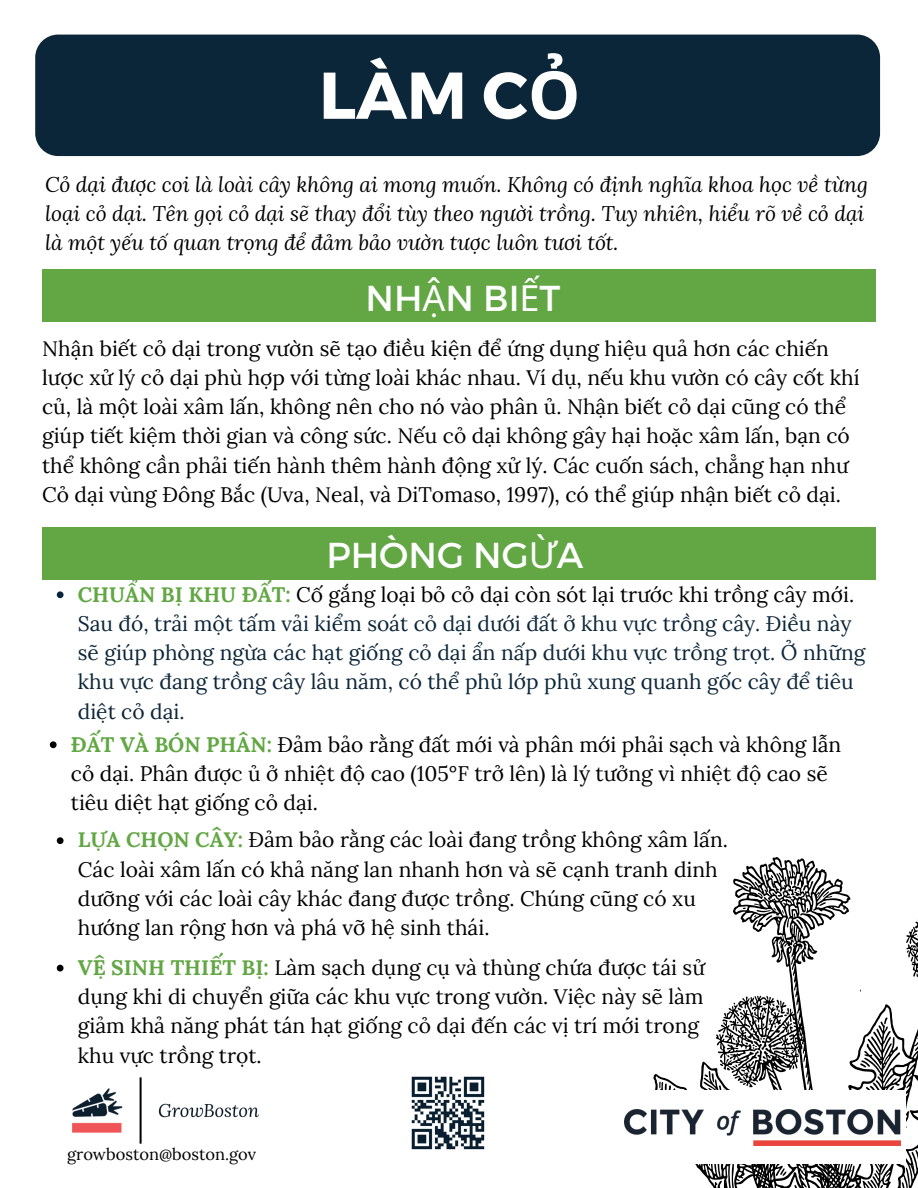
<style>
.page{position:relative;width:918px;height:1188px;background:#fff}
.page>*{position:absolute;margin:0;border:0;box-sizing:border-box;transform-origin:0 0}
.t1{font:700 66px "Montserrat";color:#fff}
.t2{font:36px "Montserrat";color:#fff}
.t3{font:21px/29.2px "Lora";color:#000}
.t4{font:21px/29.2px "Lora";color:#0c2639}
.t5{font:italic 21px/29.2px "Lora";color:#000}
.t6{font:16.5px "Lora";color:#000}
.s1{font-family:"Noto Sans"}
.s2{font-weight:700;color:#62a744}
.s3{color:#000}
</style>
<div class="page">
<div style="left:35px;top:35px;width:845px;height:121px;background:#0c2639;border-radius:23px"></div>
<svg style="left:653px;top:857px;width:265px;height:331px"></svg>
<div style="left:42px;top:270px;width:834px;height:52px;background:#62a744"></div>
<div style="left:42px;top:527px;width:834px;height:53px;background:#62a744"></div>
<div style="left:619px;top:1091px;width:287px;height:73px;background:#fff"></div>
<img style="left:624px;top:1109px;width:276px;height:36px">
<svg style="left:57px;top:591px;width:7px;height:7px"></svg>
<svg style="left:50px;top:741px;width:7px;height:7px"></svg>
<svg style="left:57px;top:837px;width:7px;height:7px"></svg>
<svg style="left:57px;top:965px;width:7px;height:6px"></svg>
<img style="left:72px;top:1077px;width:187px;height:67px">
<img style="left:411px;top:1076px;width:74px;height:74px">
<h1 class="t1" style="left:319px;top:52px;width:263px">LÀM C<span class="s1">Ỏ</span></h1>
<p class="t5" style="left:45px;top:169px;width:824px">Cỏ dại được coi là loài cây không ai mong muốn. Không có định nghĩa khoa học về từng loại cỏ dại. Tên gọi cỏ dại sẽ thay đổi tùy theo người trồng. Tuy nhiên, hiểu rõ về cỏ dại là một yếu tố quan trọng để đảm bảo vườn tược luôn tươi tốt.</p>
<h2 class="t2" style="left:366px;top:274px;width:196px">NH<span class="s1">Ậ</span>N BI<span class="s1">Ế</span>T</h2>
<p class="t3" style="left:42px;top:333px;width:819px">Nhận biết cỏ dại trong vườn sẽ tạo điều kiện để ứng dụng hiệu quả hơn các chiến lược xử lý cỏ dại phù hợp với từng loài khác nhau. Ví dụ, nếu khu vườn có cây cốt khí củ, là một loài xâm lấn, không nên cho nó vào phân ủ. Nhận biết cỏ dại cũng có thể giúp tiết kiệm thời gian và công sức. Nếu cỏ dại không gây hại hoặc xâm lấn, bạn có thể không cần phải tiến hành thêm hành động xử lý. Các cuốn sách, chẳng hạn như Cỏ dại vùng Đông Bắc (Uva, Neal, và DiTomaso, 1997), có thể giúp nhận biết cỏ dại.</p>
<h2 class="t2" style="left:327px;top:532px;width:258px">PHÒNG NG<span class="s1">Ừ</span>A</h2>
<p class="t4" style="left:78px;top:579px;width:789px"><span class="s2">CHUẨN BỊ KHU ĐẤT:</span> <span class="s3">Cố gắng loại bỏ cỏ dại còn sót lại trước khi trồng cây mới.<br></span>Sau đó, trải một tấm vải kiểm soát cỏ dại dưới đất ở khu vực trồng cây. Điều này sẽ giúp phòng ngừa các hạt giống cỏ dại ẩn nấp dưới khu vực trồng trọt. Ở những khu vực đang trồng cây lâu năm, có thể phủ lớp phủ xung quanh gốc cây để tiêu diệt cỏ dại.</p>
<p class="t3" style="left:71px;top:729px;width:772px"><span class="s2">ĐẤT VÀ BÓN PHÂN:</span> Đảm bảo rằng đất mới và phân mới phải sạch và không lẫn cỏ dại. Phân được ủ ở nhiệt độ cao (105°F trở lên) là lý tưởng vì nhiệt độ cao sẽ tiêu diệt hạt giống cỏ dại.</p>
<p class="t3" style="left:78px;top:825px;width:652px"><span class="s2">LỰA CHỌN CÂY:</span> Đảm bảo rằng các loài đang trồng không xâm lấn.<br>Các loài xâm lấn có khả năng lan nhanh hơn và sẽ cạnh tranh dinh dưỡng với các loài cây khác đang được trồng. Chúng cũng có xu hướng lan rộng hơn và phá vỡ hệ sinh thái.</p>
<p class="t3" style="left:78px;top:953px;width:629px"><span class="s2">VỆ SINH THIẾT BỊ:</span> Làm sạch dụng cụ và thùng chứa được tái sử dụng khi di chuyển giữa các khu vực trong vườn. Việc này sẽ làm giảm khả năng phát tán hạt giống cỏ dại đến các vị trí mới trong khu vực trồng trọt.</p>
<p class="t6" style="left:67px;top:1143px;width:191px">growboston@boston.gov</p>
</div>
